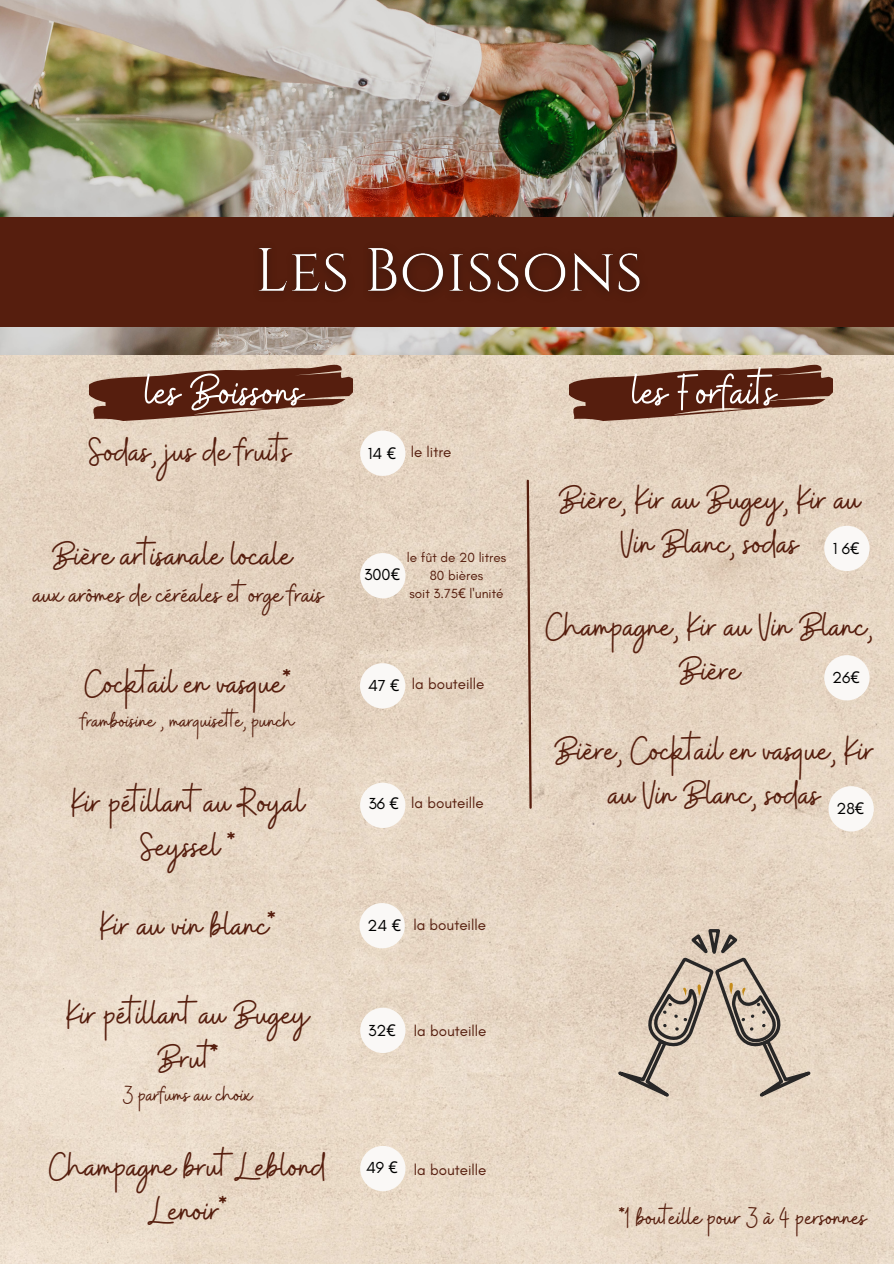
<style>
.page{position:relative;width:894px;height:1264px;background:#fff}
.page>*{position:absolute;margin:0;border:0;box-sizing:border-box;transform-origin:0 0}
.t1{font:51.45px "Buffalo";color:#fff}
.t2{font:40.5px/43.8px "Buffalo";color:#561e0e;text-align:center}
.t3{font:31.65px "Buffalo";color:#561e0e}
.t4{font:29.25px "Buffalo";color:#561e0e}
.t5{font:25.5px "Buffalo";color:#561e0e}
.t6{font:16.2px "Glacial Indifference";color:#000}
.t7{font:15.15px "Glacial Indifference";color:#561e0e}
.t8{font:13.5px "Glacial Indifference";color:#561e0e}
.s1{font-family:"Noto Sans"}
</style>
<div class="page">
<img style="left:0;top:354px;width:893px;height:909px">
<img style="left:0;top:0;width:893px;height:354px">
<div style="left:0;top:217px;width:893px;height:109px;background:#561e0e"></div>
<div style="left:360px;top:553px;width:45px;height:45px;background:#faf8f6;border-radius:50%"></div>
<svg style="left:89px;top:365px;width:264px;height:56px;background:#815544"></svg>
<div style="left:360px;top:782px;width:45px;height:46px;background:#faf8f6;border-radius:50%"></div>
<div style="left:360px;top:1145px;width:45px;height:46px;background:#faf8f6;border-radius:50%"></div>
<div style="left:360px;top:430px;width:45px;height:46px;background:#faf8f6;border-radius:50%"></div>
<div style="left:360px;top:1007px;width:45px;height:46px;background:#faf8f6;border-radius:50%"></div>
<div style="left:360px;top:663px;width:45px;height:45px;background:#faf8f6;border-radius:50%"></div>
<div style="left:359px;top:903px;width:45px;height:45px;background:#faf8f6;border-radius:50%"></div>
<div style="left:824px;top:525px;width:45px;height:46px;background:#faf8f6;border-radius:50%"></div>
<div style="left:824px;top:655px;width:45px;height:45px;background:#faf8f6;border-radius:50%"></div>
<div style="left:828px;top:786px;width:45px;height:45px;background:#faf8f6;border-radius:50%"></div>
<svg style="left:569px;top:365px;width:263px;height:56px;background:#815544"></svg>
<svg style="left:525px;top:478px;width:7px;height:332px;background:#b69886"></svg>
<svg style="left:618px;top:928px;width:192px;height:168px;background:#cdbead"></svg>
<img style="left:258px;top:248px;width:382px;height:44px">
<h2 class="t1" style="left:144px;top:359px;width:160px">les Boissons</h2>
<h3 class="t2" style="left:89px;top:432px;width:203px">Sodas, jus de fruits</h3>
<h6 class="t2" style="left:52px;top:535px;width:241px">Bière artisanale locale</h6>
<h6 class="t3" style="left:33px;top:574px;width:291px">aux arômes de céréales et orge frais</h6>
<h6 class="t2" style="left:85px;top:664px;width:207px">Cocktail en vasque*</h6>
<h6 class="t5" style="left:81px;top:704px;width:214px">framboisine , marquiset e, punch</h6>
<h6 class="t2" style="left:71px;top:782px;width:234px">Kir pétillant au Royal<br>Seyssel *</h6>
<h6 class="t2" style="left:100px;top:905px;width:177px">Kir au vin blanc*</h6>
<h3 class="t2" style="left:67px;top:994px;width:244px">Kir pétillant au Bugey<br>Brut*</h3>
<h3 class="t5" style="left:123px;top:1078px;width:131px">3 parfums au choix</h3>
<h5 class="t2" style="left:49px;top:1146px;width:279px">Champagne brut Leblond<br>Lenoir*</h5>
<p class="t6" style="left:368px;top:443px;width:30px">14 <span class="s1">€</span></p>
<p class="t7" style="left:411px;top:442px;width:42px">le litre</p>
<p class="t6" style="left:364px;top:564px;width:37px">300<span class="s1">€</span></p>
<p class="t8" style="left:407px;top:549px;width:101px">le fût de 20 litres</p>
<h2 class="t8" style="left:429px;top:567px;width:55px">80 bières</h2>
<p class="t8" style="left:409px;top:585px;width:96px">soit 3.75<span class="s1">€</span> l'unité</p>
<h6 class="t6" style="left:368px;top:675px;width:33px">47 <span class="s1">€</span></h6>
<h6 class="t7" style="left:412px;top:674px;width:74px">la bouteille</h6>
<h3 class="t6" style="left:368px;top:793px;width:32px">36 <span class="s1">€</span></h3>
<h6 class="t7" style="left:411px;top:793px;width:74px">la bouteille</h6>
<h6 class="t6" style="left:367px;top:915px;width:35px">24 <span class="s1">€</span></h6>
<h3 class="t7" style="left:413px;top:915px;width:74px">la bouteille</h3>
<h6 class="t6" style="left:368px;top:1020px;width:29px">32<span class="s1">€</span></h6>
<h6 class="t7" style="left:414px;top:1021px;width:74px">la bouteille</h6>
<h6 class="t6" style="left:366px;top:1157px;width:33px">49 <span class="s1">€</span></h6>
<p class="t7" style="left:414px;top:1160px;width:74px">la bouteille</p>
<h6 class="t1" style="left:631px;top:359px;width:146px">les Forfaits</h6>
<h6 class="t2" style="left:558px;top:480px;width:303px">Bière, Kir au Bugey, Kir au<br>Vin Blanc, sodas</h6>
<h3 class="t6" style="left:832px;top:538px;width:28px">1 6<span class="s1">€</span></h3>
<h3 class="t2" style="left:545px;top:607px;width:329px">Champagne, Kir au Vin Blanc,<br>Bière</h3>
<h6 class="t6" style="left:832px;top:667px;width:29px">26<span class="s1">€</span></h6>
<h4 class="t2" style="left:554px;top:731px;width:321px">Bière, Cocktail en vasque, Kir au Vin Blanc, sodas</h4>
<h3 class="t6" style="left:836px;top:798px;width:29px">28<span class="s1">€</span></h3>
<p class="t4" style="left:619px;top:1198px;width:248px">*1 bouteille pour 3 à 4 personnes</p>
</div>
